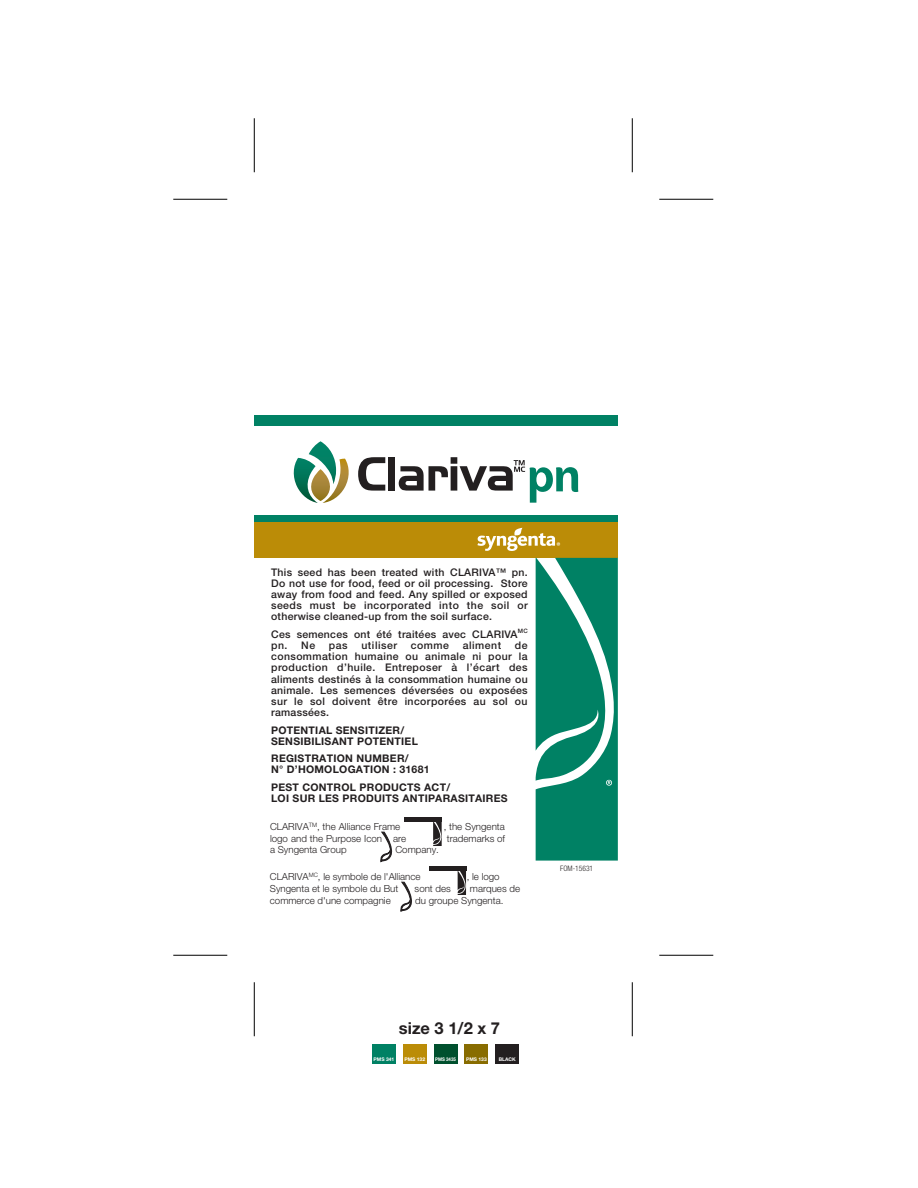
<style>
.page{position:relative;width:918px;height:1188px;background:#fff}
.page>*{position:absolute;margin:0;border:0;box-sizing:border-box;transform-origin:0 0}
.t1{font:700 16.5px "Helvetica Neue LT Pro";color:#231f20}
.t2{font:500 10.5px/11.2px "Helvetica Neue LT Pro";letter-spacing:.025em;color:#231f20;text-align:justify}
.t3{font:700 10.5px/11.2px "Helvetica Neue LT Pro";letter-spacing:.025em;color:#231f20}
.t4{font:500 10.5px "Helvetica Neue LT Pro";letter-spacing:.05em;color:#231f20}
.t5{font:300 9.75px "Helvetica Neue LT Pro";color:#231f20}
.t6{font:300 condensed 7.5px "Helvetica Neue LT Pro";color:#231f20}
.t7{font:700 4.95px "Helvetica Neue LT Pro";color:#fff}
.t8{font:700 4.95px "Helvetica Neue LT Pro";color:#fff;scale:.89 1}
</style>
<div class="page">
<svg style="left:458px;top:871px;width:8px;height:24px"></svg>
<div style="left:429px;top:866px;width:37px;height:5px;background:#231f20"></div>
<div style="left:434px;top:1044px;width:23px;height:20px;background:#00502e"></div>
<div style="left:465px;top:1044px;width:23px;height:20px;background:#886c00"></div>
<div style="left:496px;top:1044px;width:23px;height:20px;background:#231f20"></div>
<div style="left:372px;top:1044px;width:24px;height:20px;background:#008164"></div>
<div style="left:403px;top:1044px;width:24px;height:20px;background:#bb8c07"></div>
<hr style="left:254px;top:118px;width:1px;height:54px;background:#000">
<hr style="left:173px;top:199px;width:54px;height:1px;background:#000">
<hr style="left:173px;top:955px;width:54px;height:1px;background:#000">
<hr style="left:254px;top:982px;width:1px;height:54px;background:#000">
<hr style="left:632px;top:118px;width:1px;height:54px;background:#000">
<hr style="left:659px;top:199px;width:54px;height:1px;background:#000">
<hr style="left:659px;top:955px;width:54px;height:1px;background:#000">
<hr style="left:632px;top:982px;width:1px;height:54px;background:#000">
<div style="left:254px;top:521px;width:364px;height:37px;background:#bb8c07"></div>
<div style="left:254px;top:515px;width:364px;height:6px;background:#008164"></div>
<div style="left:254px;top:415px;width:364px;height:11px;background:#008164"></div>
<svg style="left:477px;top:528px;width:83px;height:23px"></svg>
<svg style="left:536px;top:558px;width:82px;height:303px;background:#239279"></svg>
<svg style="left:433px;top:821px;width:9px;height:25px"></svg>
<hr style="left:404px;top:817px;width:38px;height:4px;background:#231f20">
<svg style="left:380px;top:831px;width:32px;height:81px"></svg>
<svg style="left:293px;top:441px;width:56px;height:62px"></svg>
<svg style="left:358px;top:457px;width:27px;height:34px"></svg>
<div style="left:388px;top:457px;width:7px;height:34px;background:#231f20"></div>
<svg style="left:399px;top:457px;width:179px;height:46px"></svg>
<p class="t2" style="left:271px;top:566px;width:258px">This seed has been treated with CLARIVA™ pn.<br>Do not use for food, feed or oil processing. Store away from food and feed. Any spilled or exposed seeds must be incorporated into the soil or otherwise cleaned-up from the soil surface.</p>
<p class="t2" style="left:271px;top:628px;width:258px">Ces semences ont été traitées avec CLARIVA<sup>MC </sup>pn. Ne</p>
<p class="t2" style="left:271px;top:640px;width:258px;text-indent:244px">de consommation humaine ou animale ni pour la production d’huile. Entreposer à l’écart des aliments destinés à la consommation humaine ou animale. Les semences déversées ou exposées sur le sol doivent être incorporées au sol ou ramassées.</p>
<p class="t3" style="left:271px;top:724px;width:148px">POTENTIAL SENSITIZER/<br>SENSIBILISANT POTENTIEL</p>
<p class="t3" style="left:271px;top:753px;width:160px">REGISTRATION NUMBER/<br>N° D’HOMOLOGATION : 31681</p>
<p class="t3" style="left:271px;top:781px;width:238px">PEST CONTROL PRODUCTS ACT/<br>LOI SUR LES PRODUITS ANTIPARASITAIRES</p>
<p class="t2" style="left:329px;top:640px;width:20px">pas</p>
<p class="t4" style="left:361px;top:639px;width:37px">utiliser</p>
<p class="t2" style="left:411px;top:640px;width:40px">comme</p>
<p class="t4" style="left:463px;top:639px;width:40px">aliment</p>
<p class="t5" style="left:270px;top:820px;width:132px">CLARIVA<sup>TM</sup>, the Alliance Frame</p>
<p class="t5" style="left:444px;top:820px;width:63px">, the Syngenta</p>
<p class="t5" style="left:270px;top:832px;width:138px">logo and the Purpose Icon are</p>
<p class="t5" style="left:447px;top:832px;width:60px">trademarks of</p>
<p class="t5" style="left:270px;top:844px;width:78px">a Syngenta Group</p>
<p class="t5" style="left:395px;top:844px;width:45px">Company.</p>
<p class="t5" style="left:270px;top:870px;width:152px">CLARIVA<sup>MC</sup>, le symbole de l'Alliance</p>
<p class="t5" style="left:467px;top:870px;width:35px">, le logo</p>
<p class="t5" style="left:270px;top:882px;width:130px">Syngenta et le symbole du But</p>
<p class="t5" style="left:415px;top:882px;width:38px">sont des</p>
<p class="t5" style="left:470px;top:882px;width:52px">marques de</p>
<p class="t5" style="left:270px;top:894px;width:122px">commerce d'une compagnie</p>
<p class="t5" style="left:415px;top:894px;width:90px">du groupe Syngenta.</p>
<p class="t6" style="left:560px;top:864px;width:35px">FOM-15631</p>
<h1 class="t1" style="left:399px;top:1018px;width:103px">size 3 1/2 x 7</h1>
<p class="t7" style="left:374px;top:1056px;width:22px">PMS 341</p>
<p class="t7" style="left:404px;top:1056px;width:22px">PMS 132</p>
<p class="t8" style="left:435px;top:1056px;width:25px">PMS 3435</p>
<p class="t7" style="left:466px;top:1056px;width:22px">PMS 133</p>
<p class="t7" style="left:499px;top:1056px;width:19px">BLACK</p>
</div>
